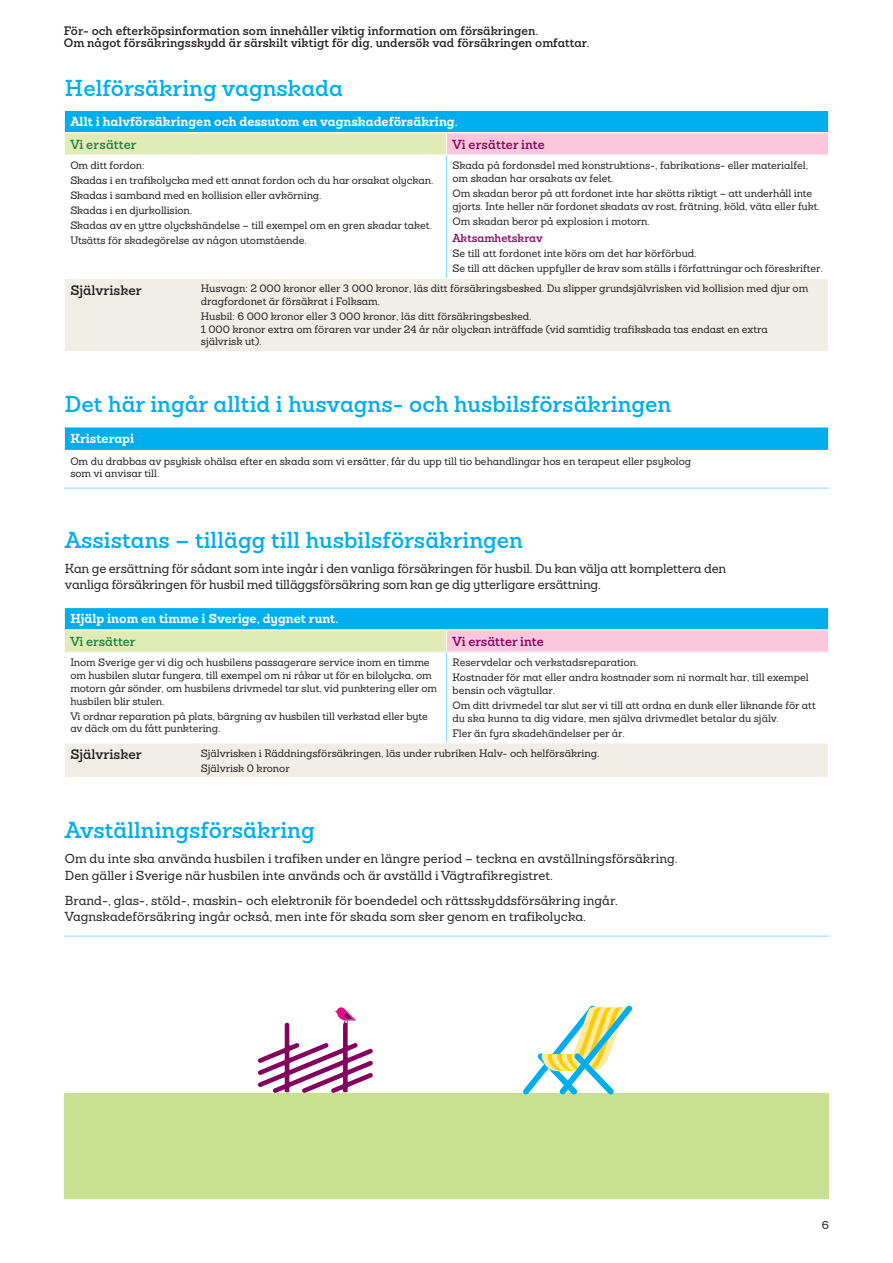
<style>
.page{position:relative;width:893px;height:1263px;background:#fff}
.page>*{position:absolute;margin:0;border:0;box-sizing:border-box;transform-origin:0 0}
.Rubrik_4_15_18_blå2{font:600 22.5px "Sanchez Folksam";color:#00aeef}
.Ingress_Text_11_14{font:600 13.5px "Sanchez Folksam";color:#231f20}
.Rubik_6__8_5_11__R3__Semibold{font:600 13.5px "Sanchez Folksam";color:#231f20}
.Brödtext_nästa_stycke_8_5_11_indrag_20{font:500 12.75px/16.5px "Sanchez Folksam";color:#231f20}
.Brödtext_8_5_11_indrag_20_höger_avstånd_{font:500 12.75px/16.5px "Sanchez Folksam";letter-spacing:-.015em;color:#231f20}
.Rubrik_6_8_5_11__R3__vit{font:700 12.75px "Sanchez Folksam";color:#fff}
.Rubrik_6_8_5_11__R3__rosa1_SemiBold{font:600 12.75px "Sanchez Folksam";color:#85015e}
.Rubrik_6_8_5_11__R3__grön1_SemiBold{font:600 12.75px "Sanchez Folksam";color:#20813c}
.Rubrik_6_8_5_11__R3{font:700 12.75px "Sanchez Folksam";color:#fff}
.t1{font:600 12px/12.8px "Sanchez Folksam";color:#231f20}
.Tabell_Rubrik_7_5_9_avstånd_1_rosa1_Semi{font:600 11.25px "Sanchez Folksam Table";color:#85015e}
.t2{font:500 11.25px "Sanchez Folksam";color:#231f20}
.Info_Text_nästa_stycke_7_8_5{font:500 10.5px/12.8px "Sanchez Folksam";letter-spacing:-.005em;color:#231f20}
.Info_Text_7_8_5{font:500 10.5px/12.8px "Sanchez Folksam";letter-spacing:-.005em;color:#231f20}
</style>
<div class="page">
<hr style="left:64px;top:936px;width:765px;height:1px;background:#8dd7f7">
<div style="left:64px;top:1093px;width:765px;height:106px;background:#c9e093"></div>
<svg style="left:258px;top:1007px;width:115px;height:86px"></svg>
<svg style="left:523px;top:1006px;width:109px;height:88px"></svg>
<div style="left:64px;top:607px;width:765px;height:23px;background:#00aeef"></div>
<div style="left:64px;top:630px;width:382px;height:22px;background:#e0ebb6"></div>
<div style="left:446px;top:630px;width:383px;height:22px;background:#f8c7dc"></div>
<div style="left:65px;top:743px;width:763px;height:34px;background:#efeee7"></div>
<hr style="left:64px;top:607px;width:131px;height:1px;background:#fff">
<hr style="left:195px;top:607px;width:251px;height:1px;background:#fff">
<hr style="left:446px;top:607px;width:383px;height:1px;background:#fff">
<hr style="left:64px;top:629px;width:131px;height:1px;background:#fff">
<svg style="left:64px;top:608px;width:1px;height:44px"></svg>
<hr style="left:195px;top:629px;width:251px;height:1px;background:#fff">
<hr style="left:446px;top:629px;width:383px;height:1px;background:#fff">
<svg style="left:446px;top:630px;width:1px;height:22px"></svg>
<svg style="left:828px;top:608px;width:1px;height:44px"></svg>
<hr style="left:194px;top:743px;width:1px;height:34px;background:#efeee7">
<hr style="left:446px;top:653px;width:1px;height:89px;background:#8dd7f7">
<div style="left:64px;top:110px;width:765px;height:23px;background:#00aeef"></div>
<div style="left:64px;top:133px;width:382px;height:22px;background:#e0ebb6"></div>
<div style="left:446px;top:133px;width:383px;height:22px;background:#f8c7dc"></div>
<div style="left:65px;top:279px;width:763px;height:72px;background:#efeee7"></div>
<hr style="left:64px;top:110px;width:131px;height:1px;background:#fff">
<hr style="left:195px;top:110px;width:251px;height:1px;background:#fff">
<hr style="left:446px;top:110px;width:383px;height:1px;background:#fff">
<hr style="left:64px;top:132px;width:131px;height:1px;background:#fff">
<svg style="left:64px;top:111px;width:1px;height:43px"></svg>
<hr style="left:195px;top:132px;width:251px;height:1px;background:#fff">
<hr style="left:446px;top:132px;width:383px;height:1px;background:#fff">
<svg style="left:446px;top:133px;width:1px;height:21px"></svg>
<svg style="left:828px;top:111px;width:1px;height:43px"></svg>
<hr style="left:194px;top:279px;width:1px;height:72px;background:#efeee7">
<hr style="left:64px;top:154px;width:131px;height:2px;background:#fff">
<hr style="left:195px;top:154px;width:251px;height:2px;background:#fff">
<hr style="left:446px;top:154px;width:383px;height:2px;background:#fff">
<hr style="left:446px;top:156px;width:1px;height:122px;background:#8dd7f7">
<div style="left:64px;top:427px;width:765px;height:23px;background:#00aeef"></div>
<svg style="left:64px;top:427px;width:1px;height:23px"></svg>
<svg style="left:828px;top:427px;width:1px;height:23px"></svg>
<hr style="left:64px;top:488px;width:765px;height:1px;background:#8dd7f7">
<p class="t1" style="left:64px;top:24px;width:527px">För- och efterköpsinformation som innehåller viktig information om försäkringen.<br>Om något försäkringsskydd är särskilt viktigt för dig, undersök vad försäkringen omfattar.</p>
<p class="Rubrik_4_15_18_blå2" style="left:65px;top:72px;width:279px">Helförsäkring vagnskada</p>
<p class="Rubrik_6_8_5_11__R3__vit" style="left:70px;top:113px;width:389px">Allt i halvförsäkringen och dessutom en vagnskadeförsäkring.</p>
<p class="Rubrik_6_8_5_11__R3__grön1_SemiBold" style="left:70px;top:136px;width:68px">Vi ersätter</p>
<p class="Rubrik_6_8_5_11__R3__rosa1_SemiBold" style="left:452px;top:136px;width:94px">Vi ersätter inte</p>
<p class="Info_Text_nästa_stycke_7_8_5" style="left:70px;top:159px;width:76px">Om ditt fordon:</p>
<p class="Info_Text_nästa_stycke_7_8_5" style="left:70px;top:174px;width:365px">Skadas i en trafikolycka med ett annat fordon och du har orsakat olyckan.</p>
<p class="Info_Text_nästa_stycke_7_8_5" style="left:70px;top:189px;width:253px">Skadas i samband med en kollision eller avkörning.</p>
<p class="Info_Text_nästa_stycke_7_8_5" style="left:70px;top:204px;width:123px">Skadas i en djurkollision.</p>
<p class="Info_Text_nästa_stycke_7_8_5" style="left:70px;top:219px;width:363px">Skadas av en yttre olyckshändelse – till exempel om en gren skadar taket.</p>
<p class="Info_Text_nästa_stycke_7_8_5" style="left:70px;top:233px;width:238px">Utsätts för skadegörelse av någon utomstående.</p>
<p class="Info_Text_nästa_stycke_7_8_5" style="left:452px;top:159px;width:357px">Skada på fordonsdel med konstruktions-, fabrikations- eller materialfel, om skadan har orsakats av felet.</p>
<p class="Info_Text_nästa_stycke_7_8_5" style="left:452px;top:187px;width:369px">Om skadan beror på att fordonet inte har skötts riktigt – att underhåll inte gjorts. Inte heller när fordonet skadats av rost, frätning, köld, väta eller fukt.</p>
<p class="Info_Text_nästa_stycke_7_8_5" style="left:452px;top:214px;width:199px">Om skadan beror på explosion i motorn.</p>
<p class="Tabell_Rubrik_7_5_9_avstånd_1_rosa1_Semi" style="left:452px;top:231px;width:92px">Aktsamhetskrav</p>
<p class="Info_Text_nästa_stycke_7_8_5" style="left:452px;top:247px;width:246px">Se till att fordonet inte körs om det har körförbud.</p>
<p class="Info_Text_nästa_stycke_7_8_5" style="left:452px;top:262px;width:372px">Se till att däcken uppfyller de krav som ställs i författningar och föreskrifter.</p>
<p class="Rubik_6__8_5_11__R3__Semibold" style="left:70px;top:281px;width:73px">Självrisker</p>
<p class="Info_Text_nästa_stycke_7_8_5" style="left:201px;top:282px;width:609px">Husvagn: 2 000 kronor eller 3 000 kronor, läs ditt försäkringsbesked. Du slipper grundsjälvrisken vid kollision med djur om dragfordonet är försäkrat i Folksam.</p>
<p class="Info_Text_nästa_stycke_7_8_5" style="left:201px;top:310px;width:568px">Husbil: 6 000 kronor eller 3 000 kronor, läs ditt försäkringsbesked.<br>1 000 kronor extra om föraren var under 24 år när olyckan inträffade (vid samtidig trafikskada tas endast en extra självrisk ut).</p>
<p class="Rubrik_4_15_18_blå2" style="left:65px;top:389px;width:608px">Det här ingår alltid i husvagns- och husbilsförsäkringen</p>
<p class="Rubrik_6_8_5_11__R3" style="left:70px;top:429px;width:65px">Kristerapi</p>
<p class="Info_Text_7_8_5" style="left:70px;top:454px;width:622px">Om du drabbas av psykisk ohälsa efter en skada som vi ersätter, får du upp till tio behandlingar hos en terapeut eller psykolog som vi anvisar till.</p>
<p class="Rubrik_4_15_18_blå2" style="left:65px;top:525px;width:460px">Assistans – tillägg till husbilsförsäkringen</p>
<p class="Brödtext_8_5_11_indrag_20_höger_avstånd_" style="left:65px;top:560px;width:663px">Kan ge ersättning för sådant som inte ingår i den vanliga försäkringen för husbil. Du kan välja att komplettera den vanliga försäkringen för husbil med tilläggsförsäkring som kan ge dig ytterligare ersättning.</p>
<p class="Rubrik_6_8_5_11__R3__vit" style="left:70px;top:610px;width:270px">Hjälp inom en timme i Sverige, dygnet runt.</p>
<p class="Rubrik_6_8_5_11__R3__grön1_SemiBold" style="left:70px;top:633px;width:67px">Vi ersätter</p>
<p class="Rubrik_6_8_5_11__R3__rosa1_SemiBold" style="left:452px;top:633px;width:93px">Vi ersätter inte</p>
<p class="Info_Text_nästa_stycke_7_8_5" style="left:70px;top:656px;width:368px">Inom Sverige ger vi dig och husbilens passagerare service inom en timme om husbilen slutar fungera, till exempel om ni råkar ut för en bilolycka, om motorn går sönder, om husbilens drivmedel tar slut, vid punktering eller om husbilen blir stulen.</p>
<p class="Info_Text_nästa_stycke_7_8_5" style="left:70px;top:709px;width:359px">Vi ordnar reparation på plats, bärgning av husbilen till verkstad eller byte av däck om du fått punktering.</p>
<p class="Info_Text_nästa_stycke_7_8_5" style="left:452px;top:656px;width:187px">Reservdelar och verkstadsreparation.</p>
<p class="Info_Text_nästa_stycke_7_8_5" style="left:452px;top:671px;width:358px">Kostnader för mat eller andra kostnader som ni normalt har, till exempel bensin och vägtullar.</p>
<p class="Info_Text_nästa_stycke_7_8_5" style="left:452px;top:699px;width:365px">Om ditt drivmedel tar slut ser vi till att ordna en dunk eller liknande för att du ska kunna ta dig vidare, men själva drivmedlet betalar du själv.</p>
<p class="Info_Text_nästa_stycke_7_8_5" style="left:452px;top:726px;width:174px">Fler än fyra skadehändelser per år.</p>
<p class="Ingress_Text_11_14" style="left:70px;top:745px;width:73px">Självrisker</p>
<p class="Info_Text_nästa_stycke_7_8_5" style="left:201px;top:747px;width:400px">Självrisken i Räddningsförsäkringen, läs under rubriken Halv- och helförsäkring.</p>
<p class="Info_Text_nästa_stycke_7_8_5" style="left:201px;top:761px;width:90px">Självrisk 0 kronor</p>
<p class="Rubrik_4_15_18_blå2" style="left:65px;top:815px;width:251px">Avställningsförsäkring</p>
<p class="Brödtext_nästa_stycke_8_5_11_indrag_20" style="left:65px;top:850px;width:614px">Om du inte ska använda husbilen i trafiken under en längre period – teckna en avställningsförsäkring.<br>Den gäller i Sverige när husbilen inte används och är avställd i Vägtrafikregistret.</p>
<p class="Brödtext_nästa_stycke_8_5_11_indrag_20" style="left:65px;top:892px;width:555px">Brand-, glas-, stöld-, maskin- och elektronik för boendedel och rättsskyddsförsäkring ingår.<br>Vagnskadeförsäkring ingår också, men inte för skada som sker genom en trafikolycka.</p>
<p class="t2" style="left:822px;top:1218px;width:9px">6</p>
</div>
